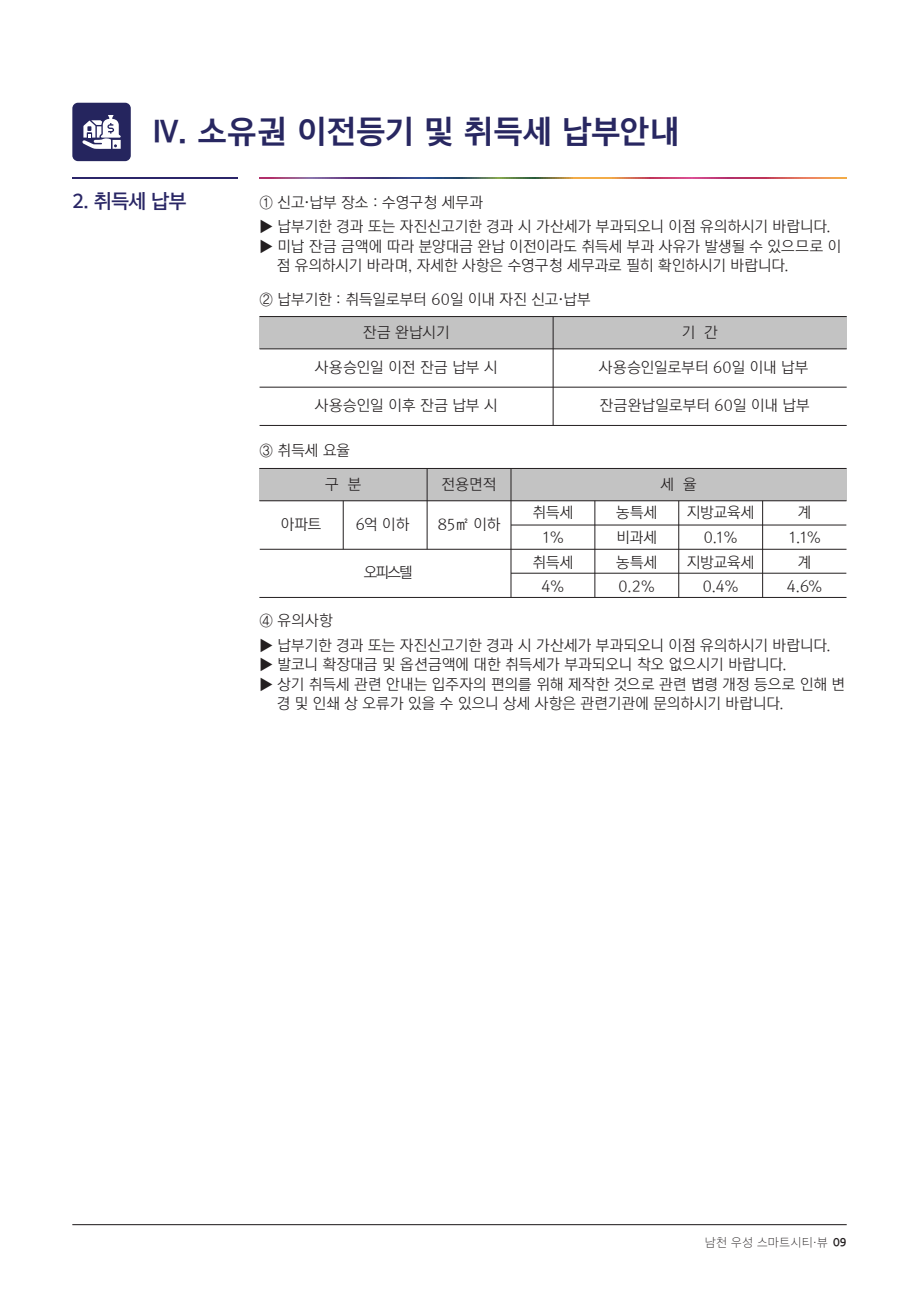
<style>
.page{position:relative;width:919px;height:1289px;background:#fff}
.page>*{position:absolute;margin:0;border:0;box-sizing:border-box;transform-origin:0 0}
.t1{font:31.5px "TTM Gothic B";letter-spacing:-.005em;color:#282761}
.t2{font:19.5px "TTM Gothic SB";color:#292665}
.t3{font:15px "Rix M Go L";letter-spacing:.005em;color:#231f20}
.t4{font:12px "TTM Gothic UL";color:#231f20}
.s1{font-family:"H Dharmony M"}
</style>
<div class="page">
<svg style="left:259px;top:177px;width:587px;height:2px"></svg>
<hr style="left:72px;top:177px;width:166px;height:2px;background:#2b2569">
<div style="left:259px;top:316px;width:587px;height:33px;background:#c3c3c3"></div>
<hr style="left:553px;top:316px;width:1px;height:109px;background:#231f20">
<hr style="left:259px;top:316px;width:587px;height:1px;background:#231f20">
<hr style="left:259px;top:348px;width:587px;height:1px;background:#231f20">
<hr style="left:259px;top:387px;width:587px;height:1px;background:#231f20">
<hr style="left:259px;top:425px;width:587px;height:1px;background:#231f20">
<hr style="left:72px;top:1224px;width:774px;height:1px;background:#231f20">
<div style="left:72px;top:103px;width:59px;height:58px;background:#25255e;border-radius:6px"></div>
<svg style="left:82px;top:115px;width:39px;height:34px"></svg>
<div style="left:259px;top:468px;width:84px;height:33px;background:#c3c3c3"></div>
<div style="left:762px;top:468px;width:84px;height:33px;background:#c3c3c3"></div>
<div style="left:678px;top:468px;width:84px;height:33px;background:#c3c3c3"></div>
<div style="left:595px;top:468px;width:83px;height:33px;background:#c3c3c3"></div>
<div style="left:511px;top:468px;width:84px;height:33px;background:#c3c3c3"></div>
<div style="left:427px;top:468px;width:84px;height:33px;background:#c3c3c3"></div>
<div style="left:343px;top:468px;width:84px;height:33px;background:#c3c3c3"></div>
<hr style="left:511px;top:525px;width:335px;height:1px;background:#231f20">
<hr style="left:511px;top:573px;width:335px;height:1px;background:#231f20">
<hr style="left:259px;top:468px;width:587px;height:1px;background:#231f20">
<hr style="left:427px;top:468px;width:1px;height:81px;background:#231f20">
<hr style="left:343px;top:501px;width:1px;height:48px;background:#231f20">
<hr style="left:594px;top:501px;width:1px;height:96px;background:#231f20">
<hr style="left:678px;top:501px;width:1px;height:96px;background:#231f20">
<hr style="left:762px;top:501px;width:1px;height:96px;background:#231f20">
<hr style="left:510px;top:468px;width:1px;height:129px;background:#231f20">
<hr style="left:260px;top:549px;width:586px;height:1px;background:#231f20">
<hr style="left:259px;top:500px;width:587px;height:1px;background:#231f20">
<hr style="left:259px;top:597px;width:587px;height:1px;background:#231f20">
<h1 class="t1" style="left:151px;top:116px;width:530px">Ⅳ. 소유권 이전등기 및 취득세 납부안내</h1>
<h2 class="t2" style="left:72px;top:192px;width:116px">2. 취득세 납부</h2>
<p class="t3" style="left:259px;top:194px;width:225px">① 신고·납부 장소 : 수영구청 세무과</p>
<p class="t3" style="left:259px;top:218px;width:572px">▶ 납부기한 경과 또는 자진신고기한 경과 시 가산세가 부과되오니 이점 유의하시기 바랍니다.</p>
<p class="t3" style="left:259px;top:238px;width:583px">▶ 미납 잔금 금액에 따라 분양대금 완납 이전이라도 취득세 부과 사유가 발생될 수 있으므로 이</p>
<p class="t3" style="left:276px;top:257px;width:513px">점 유의하시기 바라며, 자세한 사항은 수영구청 세무과로 필히 확인하시기 바랍니다.</p>
<p class="t3" style="left:259px;top:291px;width:332px">② 납부기한 : 취득일로부터 60일 이내 자진 신고·납부</p>
<p class="t3" style="left:363px;top:324px;width:88px">잔금 완납시기</p>
<p class="t3" style="left:681px;top:324px;width:37px">기 간</p>
<p class="t3" style="left:315px;top:359px;width:184px">사용승인일 이전 잔금 납부 시</p>
<p class="t3" style="left:598px;top:359px;width:211px">사용승인일로부터 60일 이내 납부</p>
<p class="t3" style="left:315px;top:397px;width:184px">사용승인일 이후 잔금 납부 시</p>
<p class="t3" style="left:599px;top:397px;width:211px">잔금완납일로부터 60일 이내 납부</p>
<p class="t3" style="left:259px;top:442px;width:92px">③ 취득세 요율</p>
<p class="t3" style="left:325px;top:476px;width:37px">구 분</p>
<p class="t3" style="left:441px;top:476px;width:56px">전용면적</p>
<p class="t3" style="left:660px;top:476px;width:37px">세 율</p>
<p class="t3" style="left:281px;top:516px;width:42px">아파트</p>
<p class="t3" style="left:355px;top:516px;width:55px">6억 이하</p>
<p class="t3" style="left:438px;top:516px;width:64px">85㎡ 이하</p>
<p class="t3" style="left:259px;top:612px;width:74px">④ 유의사항</p>
<p class="t3" style="left:364px;top:564px;width:50px">오피스텔</p>
<p class="t3" style="left:532px;top:504px;width:42px">취득세</p>
<p class="t3" style="left:616px;top:504px;width:43px">농특세</p>
<p class="t3" style="left:686px;top:504px;width:69px">지방교육세</p>
<p class="t3" style="left:797px;top:504px;width:15px">계</p>
<p class="t3" style="left:542px;top:529px;width:23px">1%</p>
<p class="t3" style="left:616px;top:529px;width:42px">비과세</p>
<p class="t3" style="left:703px;top:529px;width:35px">0.1%</p>
<p class="t3" style="left:788px;top:529px;width:34px">1.1%</p>
<p class="t3" style="left:532px;top:554px;width:42px">취득세</p>
<p class="t3" style="left:616px;top:554px;width:43px">농특세</p>
<p class="t3" style="left:686px;top:554px;width:69px">지방교육세</p>
<p class="t3" style="left:797px;top:554px;width:15px">계</p>
<p class="t3" style="left:541px;top:578px;width:24px">4%</p>
<p class="t3" style="left:618px;top:578px;width:38px">0.2%</p>
<p class="t3" style="left:702px;top:578px;width:37px">0.4%</p>
<p class="t3" style="left:786px;top:578px;width:37px">4.6%</p>
<p class="t3" style="left:259px;top:637px;width:572px">▶ 납부기한 경과 또는 자진신고기한 경과 시 가산세가 부과되오니 이점 유의하시기 바랍니다.</p>
<p class="t3" style="left:259px;top:656px;width:528px">▶ 발코니 확장대금 및 옵션금액에 대한 취득세가 부과되오니 착오 없으시기 바랍니다.</p>
<p class="t3" style="left:259px;top:676px;width:587px">▶ 상기 취득세 관련 안내는 입주자의 편의를 위해 제작한 것으로 관련 볍령 개정 등으로 인해 변</p>
<p class="t3" style="left:276px;top:695px;width:508px">경 및 인쇄 상 오류가 있을 수 있으니 상세 사항은 관련기관에 문의하시기 바랍니다.</p>
<p class="t4" style="left:704px;top:1236px;width:143px">남천 우성 스마트시티·뷰 <span class="s1">09</span></p>
</div>
